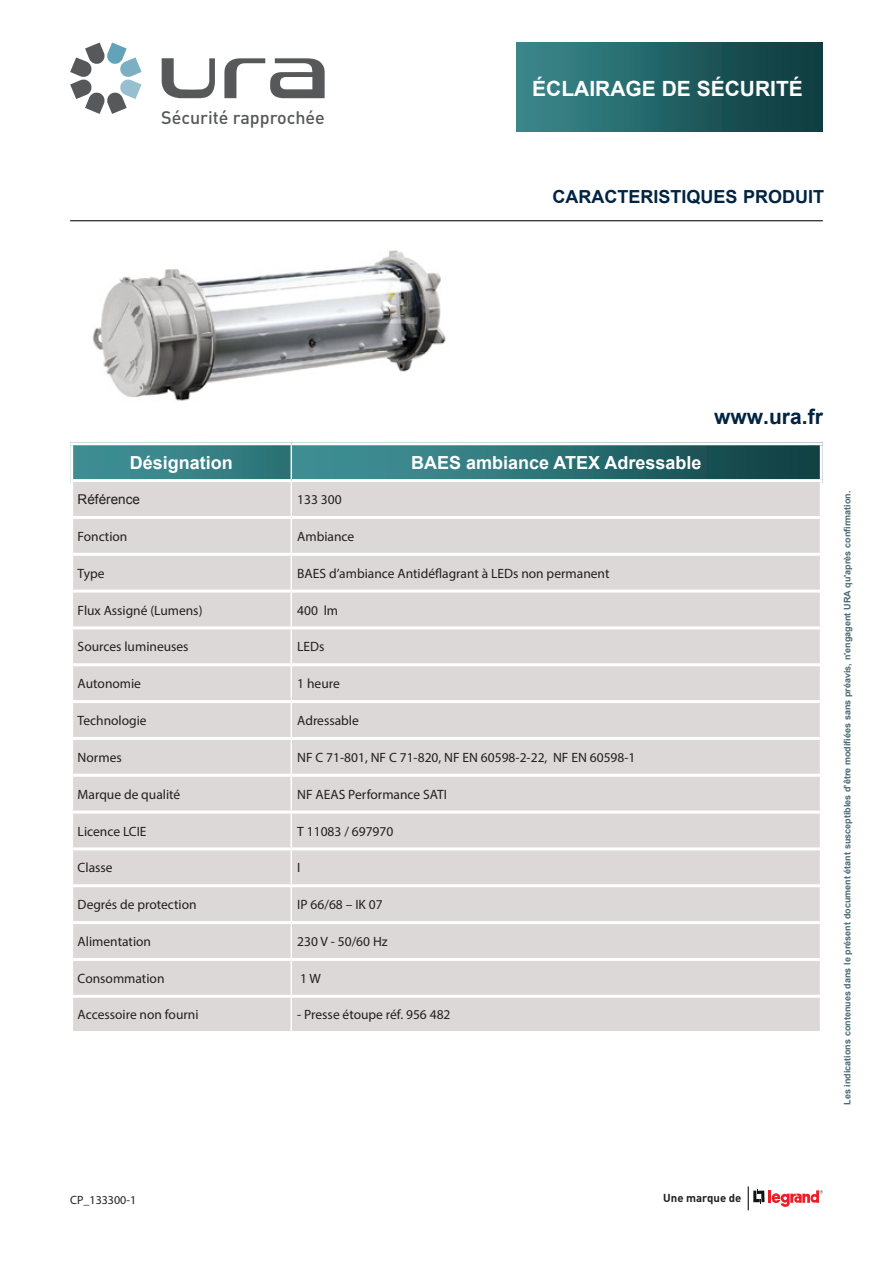
<style>
.page{position:relative;width:893px;height:1263px;background:#fff}
.page>*{position:absolute;margin:0;border:0;box-sizing:border-box;transform-origin:0 0}
.t1{font:700 21px "Arial";color:#fff}
.t2{font:700 21px "Arial";color:#002442}
.t3{font:700 18px "Arial";color:#fff}
.t4{font:700 18px "Arial";color:#002442}
.t5{font:500 17.85px "DIN Pro";color:#57585a}
.t6{font:13.5px "Myriad Pro";color:#231f20}
.t7{font:13.5px "Arial";color:#231f20}
.t8{font:12px "Myriad Pro";color:#231f20}
.t9{font:700 11.4px "DIN Pro";color:#231f20}
.t10{font:700 9px "Arial";color:#486b6f}
</style>
<div class="page">
<hr style="left:70px;top:220px;width:753px;height:1px;background:#231f20">
<svg style="left:748px;top:1186px;width:75px;height:24px"></svg>
<svg style="left:162px;top:58px;width:53px;height:40px"></svg>
<svg style="left:70px;top:43px;width:72px;height:71px"></svg>
<svg style="left:224px;top:58px;width:101px;height:40px"></svg>
<div style="left:517px;top:43px;width:306px;height:89px;background:linear-gradient(to right,#3a898e,#0b393c)"></div>
<div style="left:293px;top:442px;width:530px;height:40px;background:linear-gradient(to right,#44999e,#104144)"></div>
<div style="left:70px;top:442px;width:221px;height:40px;background:linear-gradient(to right,#419297,#2d7477)"></div>
<div style="left:73px;top:482px;width:747px;height:549px;background:#dcd8d7"></div>
<hr style="left:291px;top:482px;width:1px;height:34px;background:#fff">
<hr style="left:291px;top:519px;width:1px;height:34px;background:#fff">
<hr style="left:291px;top:556px;width:1px;height:34px;background:#fff">
<hr style="left:291px;top:593px;width:1px;height:33px;background:#fff">
<hr style="left:291px;top:629px;width:1px;height:34px;background:#fff">
<hr style="left:291px;top:666px;width:1px;height:34px;background:#fff">
<hr style="left:291px;top:703px;width:1px;height:34px;background:#fff">
<hr style="left:291px;top:740px;width:1px;height:34px;background:#fff">
<hr style="left:291px;top:777px;width:1px;height:33px;background:#fff">
<hr style="left:291px;top:813px;width:1px;height:34px;background:#fff">
<hr style="left:291px;top:850px;width:1px;height:34px;background:#fff">
<hr style="left:291px;top:887px;width:1px;height:34px;background:#fff">
<hr style="left:291px;top:924px;width:1px;height:34px;background:#fff">
<hr style="left:291px;top:961px;width:1px;height:34px;background:#fff">
<hr style="left:291px;top:998px;width:1px;height:33px;background:#fff">
<hr style="left:70px;top:442px;width:221px;height:3px;background:#fff">
<hr style="left:70px;top:445px;width:3px;height:34px;background:#fff">
<hr style="left:291px;top:442px;width:532px;height:3px;background:#fff">
<hr style="left:820px;top:445px;width:3px;height:34px;background:#fff">
<hr style="left:70px;top:479px;width:221px;height:3px;background:#fff">
<hr style="left:291px;top:479px;width:532px;height:3px;background:#fff">
<hr style="left:70px;top:516px;width:221px;height:3px;background:#fff">
<hr style="left:291px;top:516px;width:532px;height:3px;background:#fff">
<hr style="left:70px;top:553px;width:221px;height:3px;background:#fff">
<hr style="left:291px;top:553px;width:532px;height:3px;background:#fff">
<hr style="left:70px;top:590px;width:221px;height:3px;background:#fff">
<hr style="left:291px;top:590px;width:532px;height:3px;background:#fff">
<hr style="left:70px;top:626px;width:221px;height:3px;background:#fff">
<hr style="left:291px;top:626px;width:532px;height:3px;background:#fff">
<hr style="left:70px;top:663px;width:221px;height:3px;background:#fff">
<hr style="left:291px;top:663px;width:532px;height:3px;background:#fff">
<hr style="left:70px;top:700px;width:221px;height:3px;background:#fff">
<hr style="left:291px;top:700px;width:532px;height:3px;background:#fff">
<hr style="left:70px;top:737px;width:221px;height:3px;background:#fff">
<hr style="left:291px;top:737px;width:532px;height:3px;background:#fff">
<hr style="left:70px;top:774px;width:221px;height:3px;background:#fff">
<hr style="left:291px;top:774px;width:532px;height:3px;background:#fff">
<hr style="left:70px;top:810px;width:221px;height:3px;background:#fff">
<hr style="left:291px;top:810px;width:532px;height:3px;background:#fff">
<hr style="left:70px;top:847px;width:221px;height:3px;background:#fff">
<hr style="left:291px;top:847px;width:532px;height:3px;background:#fff">
<hr style="left:70px;top:884px;width:221px;height:3px;background:#fff">
<hr style="left:291px;top:884px;width:532px;height:3px;background:#fff">
<hr style="left:70px;top:921px;width:221px;height:3px;background:#fff">
<hr style="left:291px;top:921px;width:532px;height:3px;background:#fff">
<hr style="left:70px;top:958px;width:221px;height:3px;background:#fff">
<hr style="left:291px;top:958px;width:532px;height:3px;background:#fff">
<hr style="left:70px;top:995px;width:221px;height:3px;background:#fff">
<hr style="left:291px;top:995px;width:532px;height:3px;background:#fff">
<img style="left:93px;top:250px;width:353px;height:151px">
<h3 class="t5" style="left:161px;top:103px;width:165px">Sécurité rapprochée</h3>
<h1 class="t1" style="left:532px;top:74px;width:272px">ÉCLAIRAGE DE SÉCURITÉ</h1>
<h2 class="t4" style="left:553px;top:185px;width:273px">CARACTERISTIQUES PRODUIT</h2>
<h2 class="t3" style="left:130px;top:450px;width:105px">Désignation</h2>
<h2 class="t3" style="left:411px;top:450px;width:292px">BAES ambiance ATEX Adressable</h2>
<p class="t7" style="left:78px;top:490px;width:64px">Référence</p>
<p class="t6" style="left:297px;top:491px;width:46px">133 300</p>
<p class="t6" style="left:78px;top:528px;width:51px">Fonction</p>
<p class="t6" style="left:297px;top:528px;width:59px">Ambiance</p>
<p class="t6" style="left:78px;top:565px;width:28px">Type</p>
<p class="t6" style="left:297px;top:565px;width:314px">BAES d’ambiance Antidéflagrant à LEDs non permanent</p>
<p class="t6" style="left:78px;top:602px;width:126px">Flux Assigné (Lumens)</p>
<p class="t6" style="left:297px;top:602px;width:42px">400 lm</p>
<p class="t6" style="left:78px;top:638px;width:112px">Sources lumineuses</p>
<p class="t6" style="left:297px;top:638px;width:29px">LEDs</p>
<p class="t6" style="left:78px;top:675px;width:65px">Autonomie</p>
<p class="t6" style="left:297px;top:675px;width:44px">1 heure</p>
<p class="t6" style="left:78px;top:712px;width:70px">Technologie</p>
<p class="t6" style="left:297px;top:712px;width:63px">Adressable</p>
<p class="t6" style="left:78px;top:749px;width:46px">Normes</p>
<p class="t6" style="left:297px;top:749px;width:340px">NF C 71-801, NF C 71-820, NF EN 60598-2-22, NF EN 60598-1</p>
<p class="t6" style="left:78px;top:786px;width:104px">Marque de qualité</p>
<p class="t6" style="left:297px;top:786px;width:151px">NF AEAS Performance SATI</p>
<p class="t6" style="left:78px;top:823px;width:70px">Licence LCIE</p>
<p class="t6" style="left:297px;top:823px;width:98px">T 11083 / 697970</p>
<p class="t6" style="left:78px;top:859px;width:36px">Classe</p>
<p class="t6" style="left:297px;top:859px;width:5px">I</p>
<p class="t6" style="left:78px;top:896px;width:121px">Degrés de protection</p>
<p class="t6" style="left:297px;top:896px;width:87px">IP 66/68 – IK 07</p>
<p class="t6" style="left:78px;top:933px;width:75px">Alimentation</p>
<p class="t6" style="left:297px;top:933px;width:92px">230 V - 50/60 Hz</p>
<p class="t6" style="left:78px;top:970px;width:88px">Consommation</p>
<p class="t6" style="left:300px;top:970px;width:22px">1 W</p>
<p class="t6" style="left:78px;top:1006px;width:122px">Accessoire non fourni</p>
<p class="t6" style="left:297px;top:1006px;width:155px">- Presse étoupe réf. 956 482</p>
<h1 class="t2" style="left:714px;top:403px;width:110px">www.ura.fr</h1>
<p class="t10" style="left:841px;top:1105px;width:616px;rotate:-90deg">Les indications contenues dans le présent document étant susceptibles d'être modifiées sans préavis, n'engagent URA qu'après confirmation.</p>
<p class="t8" style="left:70px;top:1192px;width:68px">CP_133300-1</p>
<p class="t9" style="left:663px;top:1188px;width:80px">Une marque de</p>
</div>
